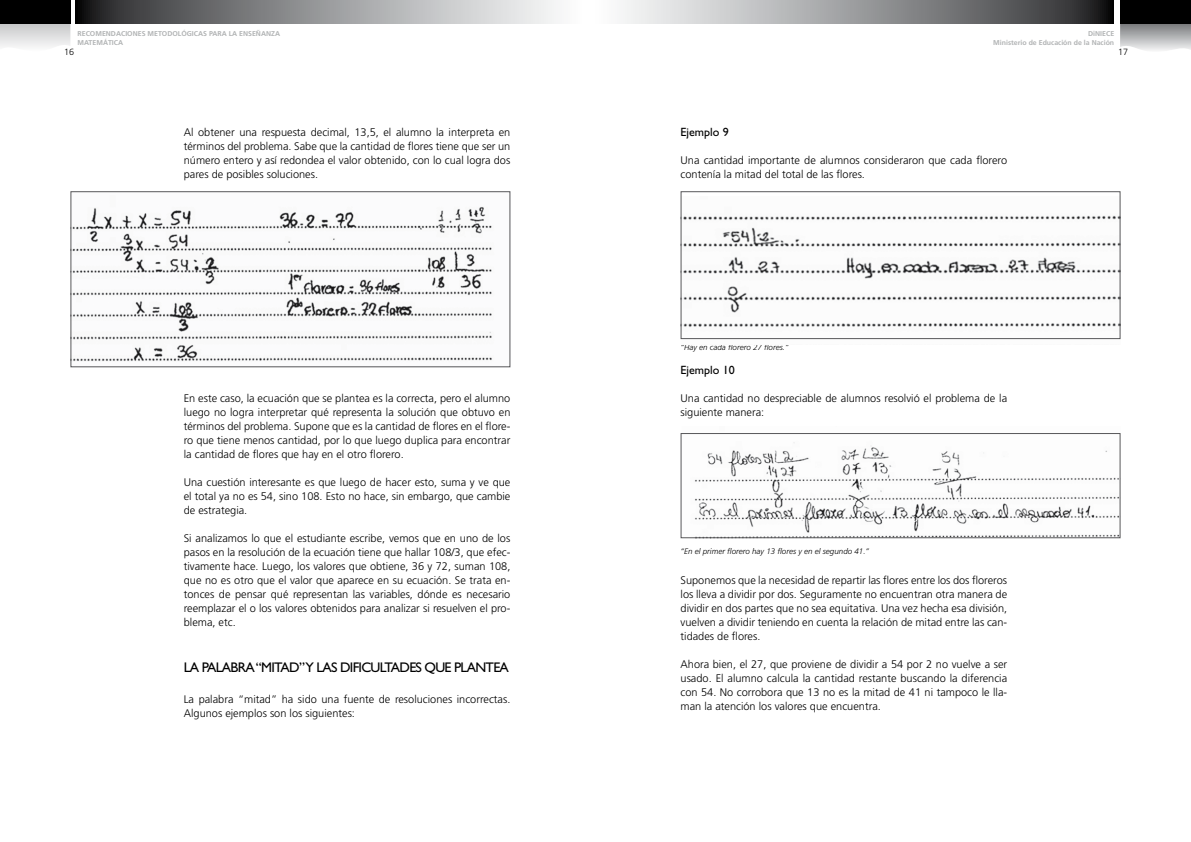
<style>
.page{position:relative;width:1191px;height:842px;background:#fff}
.page>*{position:absolute;margin:0;border:0;box-sizing:border-box;transform-origin:0 0}
.t1{font:14px "Gill Sans";letter-spacing:-.05em;color:#000}
.t2{font:12px "Gill Sans";color:#000}
.t3{font:300 11px/14px "Frutiger";color:#000;text-align:justify}
.t4{font:300 9px "Frutiger";color:#000}
.t5{font:italic 300 8px "Frutiger";color:#000}
.t6{font:700 7px/9px "Frutiger";color:#b1b3b4}
</style>
<div class="page">
<svg style="left:0;top:23px;width:70px;height:24px;background:#d4d5d5"></svg>
<div style="left:0;top:0;width:70px;height:23px;background:#000"></div>
<svg style="left:76px;top:0;width:480px;height:23px;background:#909193"></svg>
<svg style="left:1120px;top:23px;width:71px;height:28px;background:#b0b1b3"></svg>
<div style="left:1120px;top:0;width:71px;height:23px;background:#000"></div>
<svg style="left:623px;top:0;width:490px;height:23px;background:#919294"></svg>
<img style="left:72px;top:207px;width:420px;height:155px">
<div style="left:70px;top:191px;width:440px;height:176px;border:1px solid #58585a"></div>
<img style="left:681px;top:215px;width:439px;height:125px">
<div style="left:680px;top:191px;width:440px;height:148px;border:1px solid #58585a"></div>
<img style="left:695px;top:442px;width:423px;height:94px">
<div style="left:680px;top:433px;width:440px;height:105px;border:1px solid #58585a"></div>
<p class="t6" style="left:77px;top:29px;width:204px">RECOMENDACIONES METODOLÓGICAS PARA LA ENSEÑANZA<br>MATEMÁTICA</p>
<p class="t6" style="left:993px;top:29px;width:122px;text-align:right">DiNIECE<br>Ministerio de Educación de la Nación</p>
<p class="t4" style="left:64px;top:47px;width:12px">16</p>
<p class="t4" style="left:1118px;top:47px;width:12px">17</p>
<p class="t3" style="left:184px;top:125px;width:328px">Al obtener una respuesta decimal, 13,5, el alumno la interpreta en términos del problema. Sabe que la cantidad de flores tiene que ser un número entero y así redondea el valor obtenido, con lo cual logra dos pares de posibles soluciones.</p>
<p class="t2" style="left:680px;top:125px;width:50px">EJEMPLO 9</p>
<p class="t3" style="left:680px;top:153px;width:328px">Una cantidad importante de alumnos consideraron que cada florero contenía la mitad del total de las flores.</p>
<p class="t5" style="left:680px;top:343px;width:110px">“Hay en cada florero 27 flores.”</p>
<p class="t3" style="left:184px;top:391px;width:328px">En este caso, la ecuación que se plantea es la correcta, pero el alumno luego no logra interpretar qué representa la solución que obtuvo en términos del problema. Supone que es la cantidad de flores en el flore&shy;ro que tiene menos cantidad, por lo que luego duplica para encontrar la cantidad de flores que hay en el otro florero.</p>
<p class="t3" style="left:184px;top:475px;width:328px">Una cuestión interesante es que luego de hacer esto, suma y ve que el total ya no es 54, sino 108. Esto no hace, sin embargo, que cambie de estrategia.</p>
<p class="t3" style="left:184px;top:531px;width:328px">Si analizamos lo que el estudiante escribe, vemos que en uno de los pasos en la resolución de la ecuación tiene que hallar 108/3, que efec&shy;tivamente hace. Luego, los valores que obtiene, 36 y 72, suman 108, que no es otro que el valor que aparece en su ecuación. Se trata en&shy;tonces de pensar qué representan las variables, dónde es necesario reemplazar el o los valores obtenidos para analizar si resuelven el pro&shy;blema, etc.</p>
<p class="t1" style="left:184px;top:659px;width:27px">LA PALA</p>
<p class="t1" style="left:230px;top:659px;width:40px">BRA “MITAD</p>
<p class="t1" style="left:299px;top:659px;width:68px">” Y LAS DIFICULTADES</p>
<p class="t1" style="left:424px;top:659px;width:39px">QUE PLANTEA</p>
<p class="t3" style="left:184px;top:692px;width:328px">La palabra “mitad” ha sido una fuente de resoluciones incorrectas.<br>Algunos ejemplos son los siguientes:</p>
<p class="t2" style="left:680px;top:363px;width:56px">EJEMPLO 10</p>
<p class="t3" style="left:680px;top:391px;width:328px">Una cantidad no despreciable de alumnos resolvió el problema de la siguiente manera:</p>
<p class="t5" style="left:680px;top:547px;width:190px">“En el primer florero hay 13 flores y en el segundo 41.”</p>
<p class="t3" style="left:680px;top:573px;width:328px">Suponemos que la necesidad de repartir las flores entre los dos floreros los lleva a dividir por dos. Seguramente no encuentran otra manera de dividir en dos partes que no sea equitativa. Una vez hecha esa división, vuelven a dividir teniendo en cuenta la relación de mitad entre las can&shy;tidades de flores.</p>
<p class="t3" style="left:680px;top:657px;width:328px">Ahora bien, el 27, que proviene de dividir a 54 por 2 no vuelve a ser usado. El alumno calcula la cantidad restante buscando la diferencia con 54. No corrobora que 13 no es la mitad de 41 ni tampoco le lla&shy;man la atención los valores que encuentra.</p>
</div>
